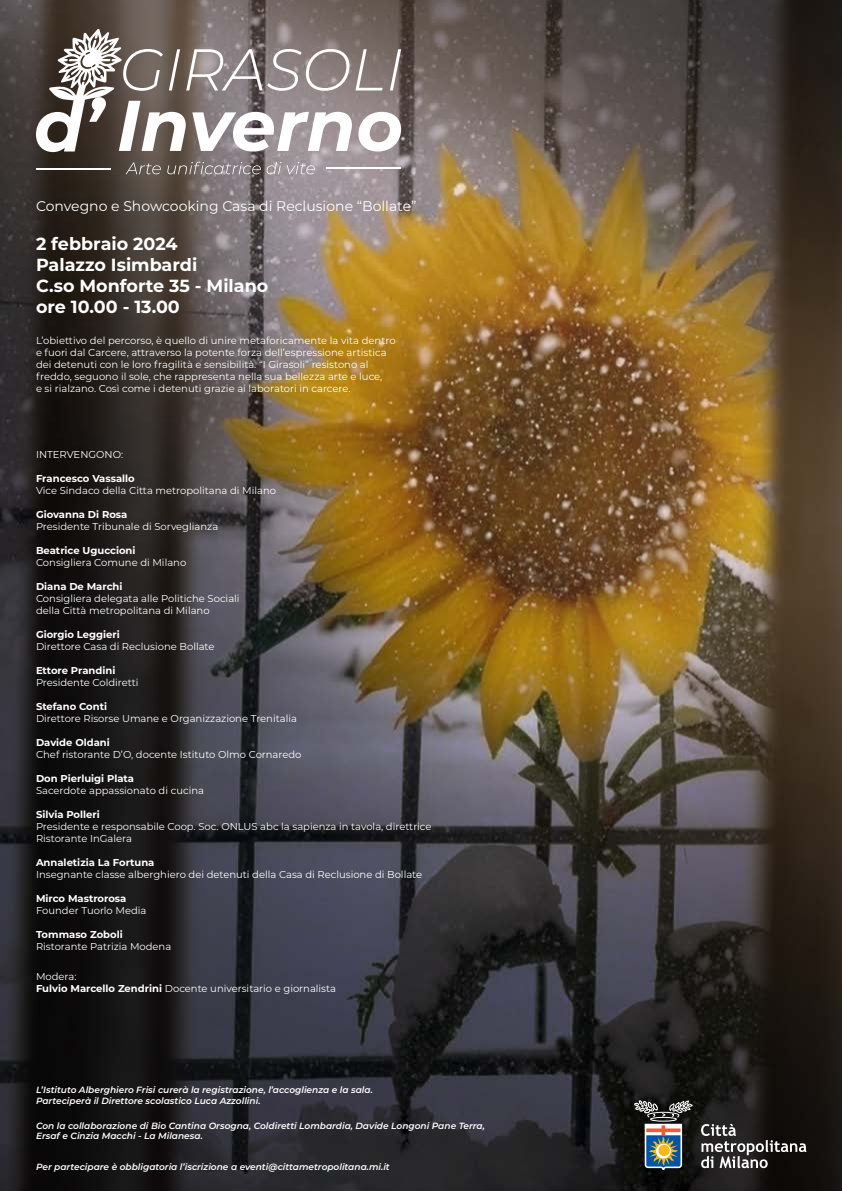
<style>
.page{position:relative;width:842px;height:1191px;background:#fff}
.page>*{position:absolute;margin:0;border:0;box-sizing:border-box;transform-origin:0 0}
.t1{font:700 17.5px/21.1px "Montserrat";color:#fff}
.t2{font:14px "Montserrat";color:#fff}
.t3{font:10px/12px "Montserrat";color:#fff}
.t4{font:700 10px "Montserrat";color:#fff}
.t5{font:italic 600 9px/10.8px "Montserrat";color:#fff}
.s1{font-weight:700}
</style>
<div class="page">
<img style="left:0;top:0;width:842px;height:1190px">
<hr style="left:36px;top:168px;width:75px;height:2px;background:#fff">
<svg style="left:126px;top:162px;width:35px;height:12px"></svg>
<svg style="left:167px;top:162px;width:94px;height:12px"></svg>
<svg style="left:267px;top:162px;width:48px;height:12px"></svg>
<svg style="left:36px;top:29px;width:365px;height:123px"></svg>
<hr style="left:326px;top:167px;width:75px;height:2px;background:#fff">
<svg style="left:701px;top:1124px;width:105px;height:44px;background:#494645"></svg>
<svg style="left:634px;top:1094px;width:59px;height:77px;background:#515554"></svg>
<h2 class="t2" style="left:36px;top:197px;width:382px">Convegno e Showcooking Casa di Reclusione “Bollate”</h2>
<h1 class="t1" style="left:36px;top:232px;width:234px">2 febbraio 2024<br>Palazzo Isimbardi<br>C.so Monforte 35 - Milano ore 10.00 - 13.00</h1>
<p class="t3" style="left:36px;top:334px;width:361px">L’obiettivo del percorso, è quello di unire metaforicamente la vita dentro e fuori dal Carcere, attraverso la potente forza dell’espressione artistica dei detenuti con le loro fragilità e sensibilità. “I Girasoli” resistono al freddo, seguono il sole, che rappresenta nella sua bellezza arte e luce,<br>e si rialzano. Così come i detenuti grazie ai laboratori in carcere.</p>
<p class="t3" style="left:36px;top:448px;width:89px">INTERVENGONO:</p>
<p class="t4" style="left:36px;top:471px;width:100px">Francesco Vassallo</p>
<p class="t3" style="left:36px;top:484px;width:242px">Vice Sindaco della Citta metropolitana di Milano</p>
<p class="t4" style="left:36px;top:507px;width:93px">Giovanna Di Rosa</p>
<p class="t3" style="left:36px;top:520px;width:184px">Presidente Tribunale di Sorveglianza</p>
<p class="t4" style="left:36px;top:543px;width:101px">Beatrice Uguccioni</p>
<p class="t3" style="left:36px;top:556px;width:152px">Consigliera Comune di Milano</p>
<p class="t4" style="left:36px;top:579px;width:88px">Diana De Marchi</p>
<p class="t3" style="left:36px;top:592px;width:205px">Consigliera delegata alle Politiche Sociali della Città metropolitana di Milano</p>
<p class="t4" style="left:36px;top:627px;width:85px">Giorgio Leggieri</p>
<p class="t3" style="left:36px;top:640px;width:180px">Direttore Casa di Reclusione Bollate</p>
<p class="t4" style="left:36px;top:663px;width:81px">Ettore Prandini</p>
<p class="t3" style="left:36px;top:676px;width:104px">Presidente Coldiretti</p>
<p class="t4" style="left:36px;top:699px;width:73px">Stefano Conti</p>
<p class="t3" style="left:36px;top:712px;width:262px">Direttore Risorse Umane e Organizzazione Trenitalia</p>
<p class="t4" style="left:36px;top:735px;width:75px">Davide Oldani</p>
<p class="t3" style="left:36px;top:748px;width:267px">Chef ristorante D’O, docente Istituto Olmo Cornaredo</p>
<p class="t4" style="left:36px;top:771px;width:100px">Don Pierluigi Plata</p>
<p class="t3" style="left:36px;top:784px;width:170px">Sacerdote appassionato di cucina</p>
<p class="t4" style="left:36px;top:807px;width:65px">Silvia Polleri</p>
<p class="t3" style="left:36px;top:820px;width:397px">Presidente e responsabile Coop. Soc. ONLUS abc la sapienza in tavola, direttrice<br>Ristorante InGalera</p>
<p class="t4" style="left:36px;top:855px;width:120px">Annaletizia La Fortuna</p>
<p class="t3" style="left:36px;top:868px;width:388px">Insegnante classe alberghiero dei detenuti della Casa di Reclusione di Bollate</p>
<p class="t4" style="left:36px;top:891px;width:92px">Mirco Mastrorosa</p>
<p class="t3" style="left:36px;top:904px;width:112px">Founder Tuorlo Media</p>
<p class="t4" style="left:36px;top:927px;width:88px">Tommaso Zoboli</p>
<p class="t3" style="left:36px;top:940px;width:137px">Ristorante Patrizia Modena</p>
<p class="t3" style="left:36px;top:970px;width:302px">Modera:<br><span class="s1">Fulvio Marcello Zendrini</span> Docente universitario e giornalista</p>
<p class="t5" style="left:36px;top:1084px;width:338px">L’Istituto Alberghiero Frisi curerà la registrazione, l’accoglienza e la sala.<br>Parteciperà il Direttore scolastico Luca Azzollini.</p>
<p class="t5" style="left:36px;top:1119px;width:450px">Con la collaborazione di Bio Cantina Orsogna, Coldiretti Lombardia, Davide Longoni Pane Terra,<br>Ersaf e Cinzia Macchi - La Milanesa.</p>
<p class="t5" style="left:36px;top:1160px;width:355px">Per partecipare è obbligatoria l’iscrizione a eventi@cittametropolitana.mi.it</p>
</div>
